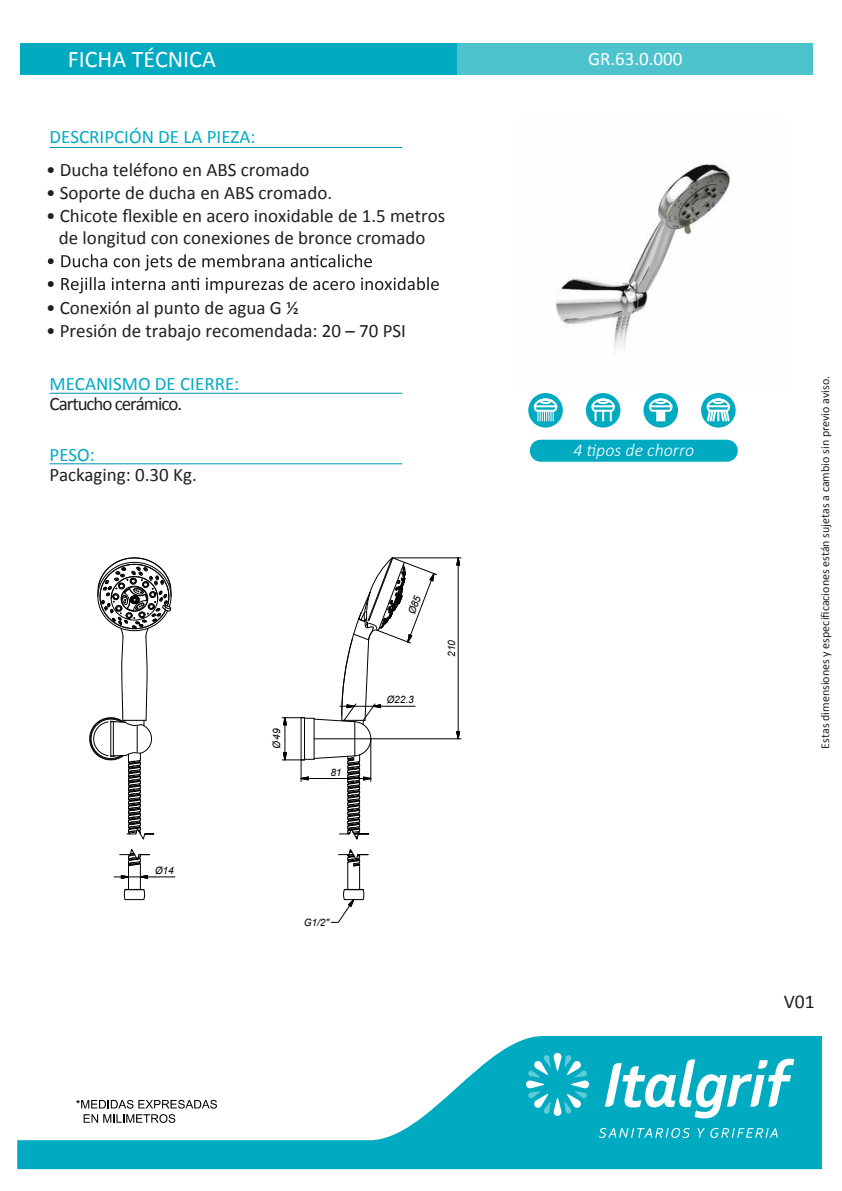
<style>
.page{position:relative;width:842px;height:1191px;background:#fff}
.page>*{position:absolute;margin:0;border:0;box-sizing:border-box;transform-origin:0 0}
.t1{font:23.8px "Calibri";color:#fff}
.t2{font:19.6px "Calibri";color:#231f20}
.t3{font:19px/22.8px "Calibri";color:#231f20;text-align:center}
.t4{font:19px "Calibri";color:#00abc2}
.t5{font:19px "Calibri";letter-spacing:-.055em;color:#231f20}
.t6{font:19px "Calibri";color:#fff}
.t7{font:italic 300 18px "Calibri";color:#fff}
.t8{font:12px "Calibri";color:#231f20}
.t9{font:italic 10.2px "Arial";letter-spacing:-.01em;color:#000}
</style>
<div class="page">
<div style="left:530px;top:440px;width:208px;height:22px;background:#00abc2;border-radius:11px"></div>
<img style="left:555px;top:164px;width:177px;height:186px">
<svg style="left:48px;top:254px;width:324px;height:16px"></svg>
<svg style="left:48px;top:277px;width:391px;height:16px"></svg>
<hr style="left:50px;top:147px;width:352px;height:1px;background:#0093b2">
<svg style="left:17px;top:1036px;width:805px;height:133px"></svg>
<svg style="left:605px;top:1058px;width:189px;height:60px"></svg>
<svg style="left:526px;top:1053px;width:63px;height:62px;background:#36bcce"></svg>
<svg style="left:599px;top:1128px;width:91px;height:10px"></svg>
<svg style="left:697px;top:1128px;width:81px;height:10px"></svg>
<hr style="left:50px;top:393px;width:352px;height:1px;background:#0093b2">
<hr style="left:50px;top:463px;width:352px;height:1px;background:#0093b2">
<div style="left:21px;top:43px;width:437px;height:32px;background:#00abc2"></div>
<div style="left:458px;top:43px;width:355px;height:31px;background:#4dc3ce"></div>
<svg style="left:76px;top:1099px;width:141px;height:9px"></svg>
<svg style="left:84px;top:1114px;width:91px;height:8px"></svg>
<svg style="left:89px;top:557px;width:83px;height:283px"></svg>
<svg style="left:114px;top:849px;width:61px;height:51px"></svg>
<hr style="left:392px;top:557px;width:69px;height:1px;background:#000">
<hr style="left:314px;top:738px;width:147px;height:1px;background:#000">
<svg style="left:331px;top:849px;width:38px;height:73px"></svg>
<div style="left:528px;top:393px;width:35px;height:34px;background:#00abc2;border-radius:50%"></div>
<div style="left:586px;top:393px;width:34px;height:34px;background:#00abc2;border-radius:50%"></div>
<div style="left:643px;top:393px;width:35px;height:34px;background:#00abc2;border-radius:50%"></div>
<div style="left:701px;top:393px;width:35px;height:34px;background:#00abc2;border-radius:50%"></div>
<svg style="left:533px;top:397px;width:25px;height:24px"></svg>
<svg style="left:590px;top:397px;width:26px;height:24px"></svg>
<svg style="left:648px;top:397px;width:25px;height:16px"></svg>
<div style="left:656px;top:411px;width:9px;height:10px;background:#fff"></div>
<svg style="left:705px;top:397px;width:26px;height:26px"></svg>
<svg style="left:282px;top:392px;width:178px;height:448px"></svg>
<p class="t1" style="left:68px;top:44px;width:149px">FICHA TÉCNICA</p>
<p class="t6" style="left:588px;top:47px;width:96px">GR.63.0.000</p>
<p class="t4" style="left:50px;top:125px;width:207px">DESCRIPCIÓN DE LA PIEZA:</p>
<p class="t3" style="left:46px;top:157px;width:265px">• Ducha teléfono en ABS cromado</p>
<p class="t3" style="left:46px;top:180px;width:288px">• Soporte de ducha en ABS cromado.</p>
<p class="t3" style="left:46px;top:203px;width:401px">• Chicote flexible en acero inoxidable de 1.5 metros de longitud con conexiones de bronce cromado</p>
<p class="t3" style="left:46px;top:296px;width:254px">• Conexión al punto de agua G ½</p>
<p class="t3" style="left:46px;top:318px;width:362px">• Presión de trabajo recomendada: 20 – 70 PSI</p>
<p class="t4" style="left:50px;top:372px;width:191px">MECANISMO DE CIERRE:</p>
<p class="t5" style="left:50px;top:392px;width:134px">Cartucho cerámico.</p>
<p class="t4" style="left:50px;top:443px;width:47px">PESO:</p>
<p class="t3" style="left:50px;top:463px;width:149px">Packaging: 0.30 Kg.</p>
<p class="t9" style="left:155px;top:863px;width:21px">Ø14</p>
<p class="t9" style="left:270px;top:749px;width:22px;rotate:-90deg">Ø49</p>
<p class="t9" style="left:330px;top:765px;width:13px">81</p>
<p class="t9" style="left:386px;top:692px;width:29px">Ø22.3</p>
<p class="t9" style="left:445px;top:656px;width:18px;rotate:-90deg">210</p>
<p class="t9" style="left:304px;top:915px;width:27px">G1/2"</p>
<p class="t7" style="left:573px;top:439px;width:122px">4 tipos de chorro</p>
<p class="t8" style="left:818px;top:748px;width:374px;rotate:-90deg">Estas dimensiones y especificaciones están sujetas a cambio sin previo aviso.</p>
<p class="t2" style="left:784px;top:989px;width:32px">V01</p>
</div>
